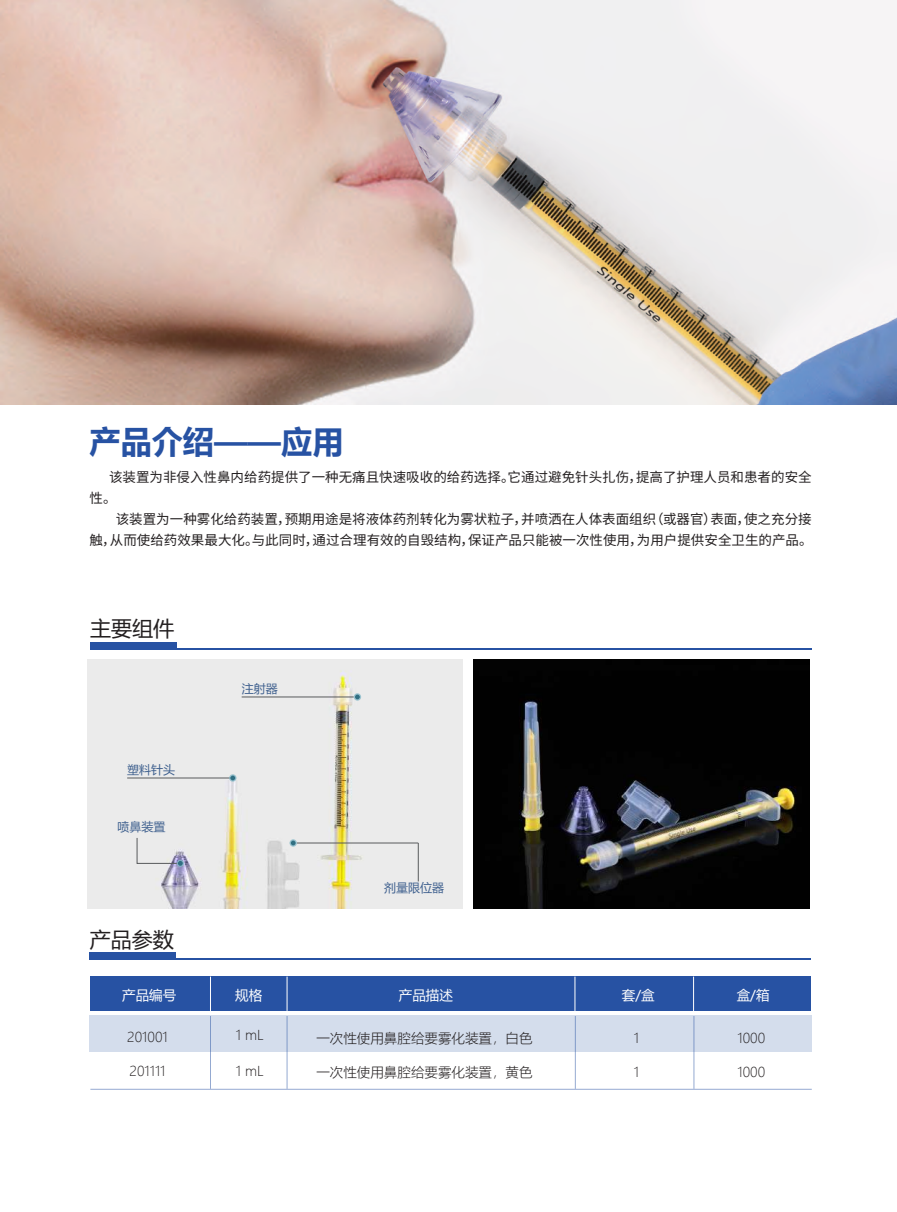
<style>
.page{position:relative;width:897px;height:1212px;background:#fff}
.page>*{position:absolute;margin:0;border:0;box-sizing:border-box;transform-origin:0 0}
.t1{font:700 31.5px "Microsoft Ya Hei";color:#2752a3}
.t2{font:21px "Microsoft Ya Hei";color:#231f20}
.t3{font:13.5px/21px "Source Han Sans CN";color:#231f20}
.t4{font:300 13.5px "Microsoft Ya Hei";color:#231f20}
.t5{font:13.5px "Microsoft Ya Hei";color:#fff}
.t6{font:12px "Microsoft Ya Hei";color:#40618f}
</style>
<div class="page">
<img style="left:87px;top:659px;width:375px;height:249px">
<img style="left:473px;top:659px;width:335px;height:249px">
<img style="left:1px;top:0;width:894px;height:405px">
<hr style="left:127px;top:778px;width:106px;height:1px;background:#585a5c">
<hr style="left:241px;top:696px;width:112px;height:1px;background:#585a5c">
<hr style="left:297px;top:843px;width:121px;height:1px;background:#585a5c">
<hr style="left:418px;top:843px;width:1px;height:38px;background:#585a5c">
<svg style="left:353px;top:693px;width:8px;height:8px"></svg>
<svg style="left:355px;top:694px;width:5px;height:5px"></svg>
<svg style="left:229px;top:774px;width:7px;height:8px"></svg>
<svg style="left:230px;top:775px;width:5px;height:5px"></svg>
<svg style="left:136px;top:837px;width:47px;height:29px"></svg>
<svg style="left:289px;top:839px;width:8px;height:8px"></svg>
<svg style="left:291px;top:840px;width:4px;height:5px"></svg>
<div style="left:90px;top:953px;width:86px;height:7px;background:#2752a3"></div>
<div style="left:90px;top:642px;width:86px;height:7px;background:#2752a3"></div>
<hr style="left:176px;top:648px;width:635px;height:1px;background:#2752a3">
<div style="left:89px;top:1015px;width:722px;height:37px;background:#d4ddec"></div>
<hr style="left:90px;top:1089px;width:721px;height:1px;background:#2752a3">
<div style="left:90px;top:976px;width:720px;height:34px;background:#2752a3"></div>
<hr style="left:210px;top:976px;width:1px;height:35px;background:#fff">
<hr style="left:210px;top:1016px;width:1px;height:73px;background:#2752a3">
<hr style="left:286px;top:976px;width:1px;height:35px;background:#fff">
<hr style="left:286px;top:1016px;width:1px;height:73px;background:#2752a3">
<hr style="left:574px;top:1016px;width:1px;height:73px;background:#2752a3">
<hr style="left:693px;top:1016px;width:1px;height:73px;background:#2752a3">
<hr style="left:574px;top:976px;width:1px;height:35px;background:#fff">
<hr style="left:693px;top:976px;width:1px;height:35px;background:#fff">
<hr style="left:175px;top:958px;width:635px;height:2px;background:#2752a3">
<h1 class="t1" style="left:90px;top:420px;width:255px">产品介绍——应用</h1>
<p class="t3" style="left:90px;top:467px;width:723px;text-indent:19px">该装置为非侵入性鼻内给药提供了一种无痛且快速吸收的给药选择。它通过避免针头扎伤，提高了护理人员和患者的安全性。</p>
<p class="t3" style="left:90px;top:509px;width:724px;text-align:right">该装置为一种雾化给药装置，预期用途是将液体药剂转化为雾状粒子，并喷洒在人体表面组织（或器官）表面，使之充分接<br>触，从而使给药效果最大化。与此同时，通过合理有效的自毁结构，保证产品只能被一次性使用，为用户提供安全卫生的产品。</p>
<h2 class="t2" style="left:90px;top:614px;width:85px">主要组件</h2>
<p class="t6" style="left:127px;top:761px;width:49px">塑料针头</p>
<p class="t6" style="left:117px;top:818px;width:49px">喷鼻装置</p>
<h2 class="t2" style="left:90px;top:925px;width:85px">产品参数</h2>
<p class="t6" style="left:241px;top:680px;width:37px">注射器</p>
<p class="t6" style="left:384px;top:880px;width:61px">剂量限位器</p>
<p class="t5" style="left:122px;top:986px;width:55px">产品编号</p>
<p class="t5" style="left:235px;top:986px;width:28px">规格</p>
<p class="t5" style="left:399px;top:986px;width:55px">产品描述</p>
<p class="t5" style="left:621px;top:986px;width:34px">套/盒</p>
<p class="t5" style="left:736px;top:986px;width:34px">盒/箱</p>
<p class="t4" style="left:127px;top:1028px;width:42px">201001</p>
<p class="t4" style="left:129px;top:1062px;width:37px">201111</p>
<p class="t4" style="left:236px;top:1026px;width:29px">1 mL</p>
<p class="t4" style="left:236px;top:1062px;width:29px">1 mL</p>
<p class="t4" style="left:316px;top:1029px;width:217px">一次性使用鼻腔给要雾化装置，白色</p>
<p class="t4" style="left:316px;top:1063px;width:217px">一次性使用鼻腔给要雾化装置，黄色</p>
<p class="t4" style="left:633px;top:1029px;width:7px">1</p>
<p class="t4" style="left:633px;top:1063px;width:7px">1</p>
<p class="t4" style="left:737px;top:1029px;width:29px">1000</p>
<p class="t4" style="left:737px;top:1063px;width:29px">1000</p>
</div>
